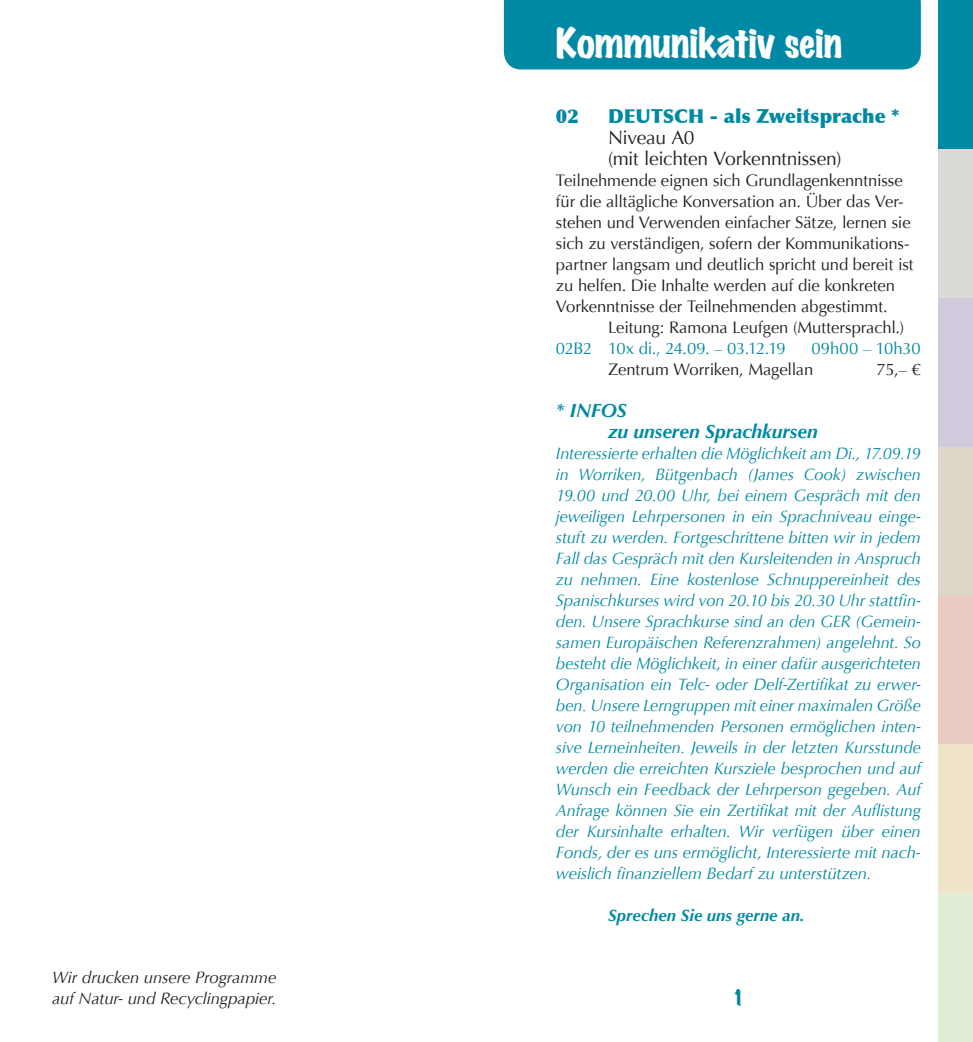
<style>
.page{position:relative;width:973px;height:1042px;background:#fff}
.page>*{position:absolute;margin:0;border:0;box-sizing:border-box;transform-origin:0 0}
.t1{font:expanded 36.75px "Marker Felt";letter-spacing:-.005em;color:#fff}
.t2{font:19.25px/21px "Optima";letter-spacing:-.015em;color:#231f20}
.t3{font:italic 700 19.25px/21px "Optima";color:#0089a4}
.t4{font:900 19.25px "Optima";color:#0089a4}
.t5{font:expanded 19.25px "Marker Felt";color:#0089a4}
.t6{font:italic 16.62px/21px "Optima";letter-spacing:-.005em;color:#0089a4;text-align:justify}
.t7{font:16.62px/21px "Optima";letter-spacing:-.005em;color:#231f20}
.t8{font:italic 16.62px/21px "Optima";letter-spacing:-.005em;color:#231f20}
.t9{font:16.62px "Optima";letter-spacing:-.015em;color:#0089a4}
.t10{font:italic 700 16.62px "Optima";letter-spacing:.005em;color:#0089a4}
</style>
<div class="page">
<div style="left:938px;top:0;width:34px;height:149px;background:#0089a4"></div>
<div style="left:938px;top:149px;width:34px;height:149px;background:#dadbd7"></div>
<div style="left:938px;top:298px;width:34px;height:148px;background:#d1cadc"></div>
<div style="left:938px;top:446px;width:34px;height:149px;background:#ded6c9"></div>
<div style="left:938px;top:595px;width:34px;height:149px;background:#e8ccc4"></div>
<div style="left:938px;top:744px;width:34px;height:149px;background:#efe3c9"></div>
<div style="left:938px;top:893px;width:34px;height:149px;background:#dfeed4"></div>
<div style="left:504px;top:0;width:416px;height:69px;background:#0089a4"></div>
<p class="t8" style="left:52px;top:967px;width:226px">Wir drucken unsere Programme auf Natur- und Recyclingpapier.</p>
<h1 class="t1" style="left:556px;top:13px;width:288px">Kommunikativ sein</h1>
<p class="t4" style="left:556px;top:104px;width:24px">02</p>
<p class="t4" style="left:608px;top:104px;width:293px">DEUTSCH - als Zweitsprache *</p>
<p class="t2" style="left:608px;top:127px;width:235px">Niveau A0<br>(mit leichten Vorkenntnissen)</p>
<p class="t7" style="left:556px;top:170px;width:359px">Teilnehmende eignen sich Grundlagenkenntnisse für die alltägliche Konversation an. Über das Ver&shy;stehen und Verwenden einfacher Sätze, lernen sie sich zu verständigen, sofern der Kommunikations&shy;partner langsam und deutlich spricht und bereit ist zu helfen. Die Inhalte werden auf die konkreten Vorkenntnisse der Teilnehmenden abgestimmt.</p>
<p class="t7" style="left:608px;top:317px;width:297px">Leitung: Ramona Leufgen (Muttersprachl.)</p>
<p class="t9" style="left:556px;top:338px;width:231px">02B2 10x di., 24.09. – 03.12.19</p>
<p class="t9" style="left:811px;top:338px;width:111px">09h00 – 10h30</p>
<p class="t7" style="left:608px;top:359px;width:207px">Zentrum Worriken, Magellan</p>
<p class="t7" style="left:876px;top:359px;width:46px">75,– €</p>
<p class="t3" style="left:608px;top:400px;width:211px;text-indent:-52px">* INFOS<br>zu unseren Sprachkursen</p>
<p class="t6" style="left:556px;top:443px;width:366px">Interessierte erhalten die Möglichkeit am Di., 17.09.19 in Worriken, Bütgenbach (James Cook) zwischen 19.00 und 20.00 Uhr, bei einem Gespräch mit den jeweiligen Lehrpersonen in ein Sprachniveau einge&shy;stuft zu werden. Fortgeschrittene bitten wir in jedem Fall das Gespräch mit den Kursleitenden in Anspruch zu nehmen. Eine kostenlose Schnuppereinheit des Spanischkurses wird von 20.10 bis 20.30 Uhr stattfin&shy;den. Unsere Sprachkurse sind an den GER (Gemein&shy;samen Europäischen Referenzrahmen) angelehnt. So besteht die Möglichkeit, in einer dafür ausgerichteten Organisation ein Telc- oder Delf-Zertifikat zu erwer&shy;ben. Unsere Lerngruppen mit einer maximalen Größe von 10 teilnehmenden Personen ermöglichen inten&shy;sive Lerneinheiten. Jeweils in der letzten Kursstunde werden die erreichten Kursziele besprochen und auf Wunsch ein Feedback der Lehrperson gegeben. Auf Anfrage können Sie ein Zertifikat mit der Auflistung der Kursinhalte erhalten. Wir verfügen über einen Fonds, der es uns ermöglicht, Interessierte mit nach&shy;weislich finanziellem Bedarf zu unterstützen.</p>
<p class="t10" style="left:608px;top:905px;width:198px">Sprechen Sie uns gerne an.</p>
<p class="t5" style="left:732px;top:982px;width:14px">1</p>
</div>
